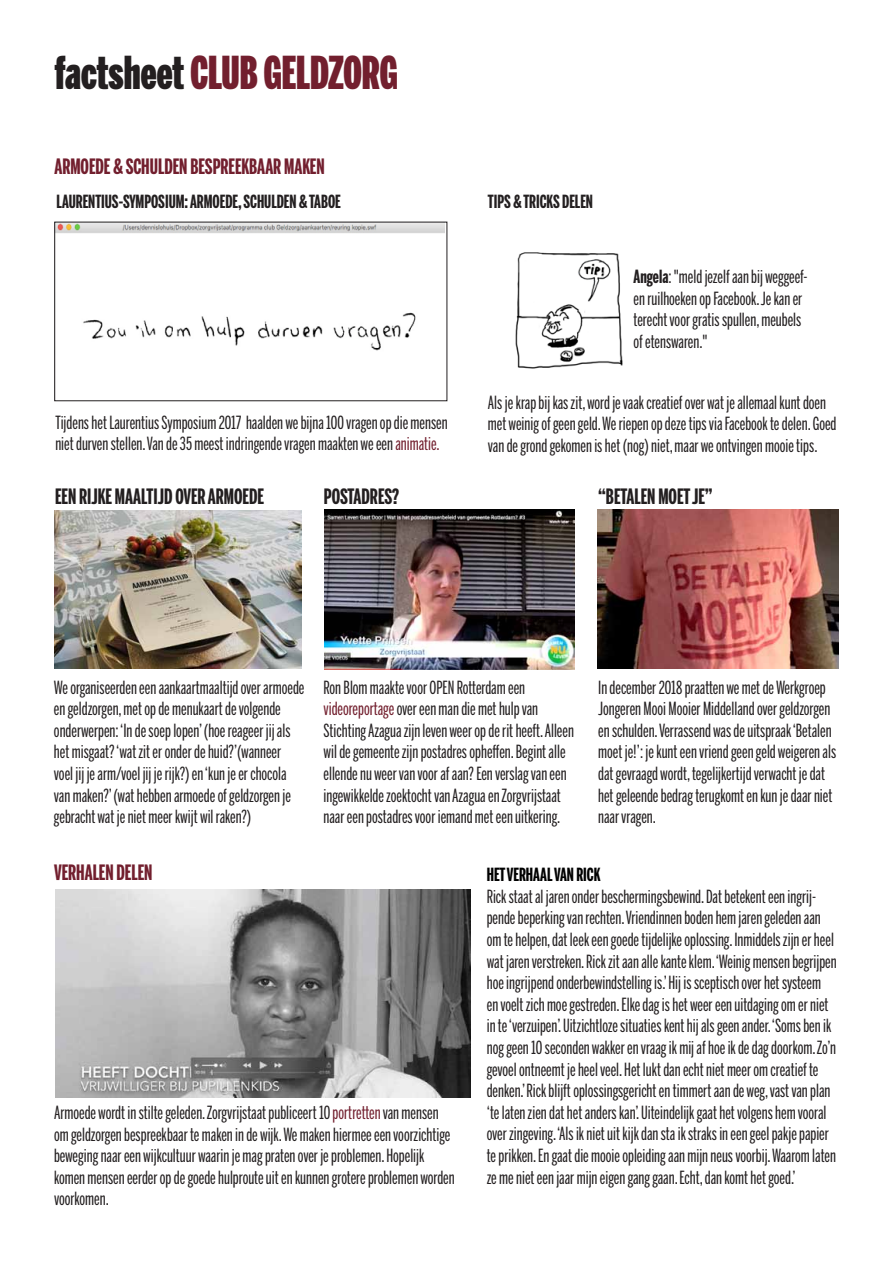
<style>
.page{position:relative;width:893px;height:1263px;background:#fff}
.page>*{position:absolute;margin:0;border:0;box-sizing:border-box;transform-origin:0 0}
.t1{font:900 45px "Benton Sans Extra Comp";color:#721f2e}
.t2{font:700 21px "Benton Sans Extra Comp";color:#231f20}
.t3{font:700 21px "Benton Sans Extra Comp";color:#721f2e}
.t4{font:18px/21.6px "Benton Sans Extra Comp";color:#231f20}
.t5{font:700 18px "Benton Sans Extra Comp";color:#231f20}
.t6{font:700 18px "Benton Sans Extra Comp";color:#000}
.s1{color:#231f20}
.s2{font-weight:700}
.s3{color:#721f2e}
</style>
<div class="page">
<img style="left:515px;top:252px;width:108px;height:117px">
<img style="left:598px;top:510px;width:241px;height:159px">
<img style="left:324px;top:510px;width:250px;height:160px">
<img style="left:55px;top:890px;width:415px;height:207px">
<img style="left:54px;top:510px;width:247px;height:159px">
<img style="left:56px;top:224px;width:388px;height:127px">
<h1 class="t1" style="left:55px;top:47px;width:344px"><span class="s1">factsheet</span> CLUB GELDZORG</h1>
<p class="t3" style="left:54px;top:154px;width:272px">ARMOEDE &amp; SCHULDEN BESPREEKBAAR MAKEN</p>
<p class="t5" style="left:57px;top:191px;width:286px">LAURENTIUS-SYMPOSIUM: ARMOEDE, SCHULDEN &amp; TABOE</p>
<p class="t5" style="left:488px;top:191px;width:107px">TIPS &amp; TRICKS DELEN</p>
<p class="t4" style="left:634px;top:266px;width:176px"><span class="s2">Angela</span>: "meld jezelf aan bij weggeef&shy;en ruilhoeken op Facebook. Je kan er terecht voor gratis spullen, meubels of etenswaren."</p>
<p class="t4" style="left:55px;top:412px;width:394px">Tijdens het Laurentius Symposium 2017 haalden we bijna 100 vragen op die mensen niet durven stellen. Van de 35 meest indringende vragen maakten we een <span class="s3">animatie.</span></p>
<p class="t4" style="left:488px;top:392px;width:350px">Als je krap bij kas zit, word je vaak creatief over wat je allemaal kunt doen met weinig of geen geld. We riepen op deze tips via Facebook te delen. Goed van de grond gekomen is het (nog) niet, maar we ontvingen mooie tips.</p>
<p class="t2" style="left:55px;top:484px;width:210px">EEN RIJKE MAALTIJD OVER ARMOEDE</p>
<p class="t2" style="left:324px;top:484px;width:77px">POSTADRES?</p>
<p class="t2" style="left:598px;top:484px;width:116px">“BETALEN MOET JE”</p>
<p class="t4" style="left:54px;top:676px;width:252px">We organiseerden een aankaartmaaltijd over armoede en geldzorgen, met op de menukaart de volgende onderwerpen: ‘In de soep lopen’ (hoe reageer jij als het misgaat? ‘wat zit er onder de huid?’(wanneer voel jij je arm/voel jij je rijk?) en ‘kun je er chocola van maken?’ (wat hebben armoede of geldzorgen je gebracht wat je niet meer kwijt wil raken?)</p>
<p class="t4" style="left:323px;top:676px;width:252px">Ron Blom maakte voor OPEN Rotterdam een <span class="s3">videoreportage</span> over een man die met hulp van Stichting Azagua zijn leven weer op de rit heeft. Alleen wil de gemeente zijn postadres opheffen. Begint alle ellende nu weer van voor af aan? Een verslag van een ingewikkelde zoektocht van Azagua en Zorgvrijstaat naar een postadres voor iemand met een uitkering.</p>
<p class="t4" style="left:598px;top:676px;width:240px">In december 2018 praatten we met de Werkgroep Jongeren Mooi Mooier Middelland over geldzorgen en schulden. Verrassend was de uitspraak ‘Betalen moet je!’: je kunt een vriend geen geld weigeren als dat gevraagd wordt, tegelijkertijd verwacht je dat het geleende bedrag terugkomt en kun je daar niet naar vragen.</p>
<p class="t3" style="left:54px;top:860px;width:100px">VERHALEN DELEN</p>
<p class="t6" style="left:487px;top:864px;width:115px">HET VERHAAL VAN RICK</p>
<p class="t4" style="left:54px;top:1102px;width:402px">Armoede wordt in stilte geleden. Zorgvrijstaat publiceert 10 <span class="s3">portretten</span> van mensen om geldzorgen bespreekbaar te maken in de wijk. We maken hiermee een voorzichtige beweging naar een wijkcultuur waarin je mag praten over je problemen. Hopelijk komen mensen eerder op de goede hulproute uit en kunnen grotere problemen worden voorkomen.</p>
<p class="t4" style="left:487px;top:886px;width:351px">Rick staat al jaren onder beschermingsbewind. Dat betekent een ingrij&shy;pende beperking van rechten. Vriendinnen boden hem jaren geleden aan om te helpen, dat leek een goede tijdelijke oplossing. Inmiddels zijn er heel wat jaren verstreken. Rick zit aan alle kante klem. ‘Weinig mensen begrijpen hoe ingrijpend onderbewindstelling is.’ Hij is sceptisch over het systeem en voelt zich moe gestreden. Elke dag is het weer een uitdaging om er niet in te ‘verzuipen’. Uitzichtloze situaties kent hij als geen ander. ‘Soms ben ik nog geen 10 seconden wakker en vraag ik mij af hoe ik de dag doorkom. Zo’n gevoel ontneemt je heel veel. Het lukt dan echt niet meer om creatief te denken.’ Rick blijft oplossingsgericht en timmert aan de weg, vast van plan ‘te laten zien dat het anders kan’. Uiteindelijk gaat het volgens hem vooral over zingeving. ‘Als ik niet uit kijk dan sta ik straks in een geel pakje papier te prikken. En gaat die mooie opleiding aan mijn neus voorbij. Waarom laten ze me niet een jaar mijn eigen gang gaan. Echt, dan komt het goed.’</p>
</div>
